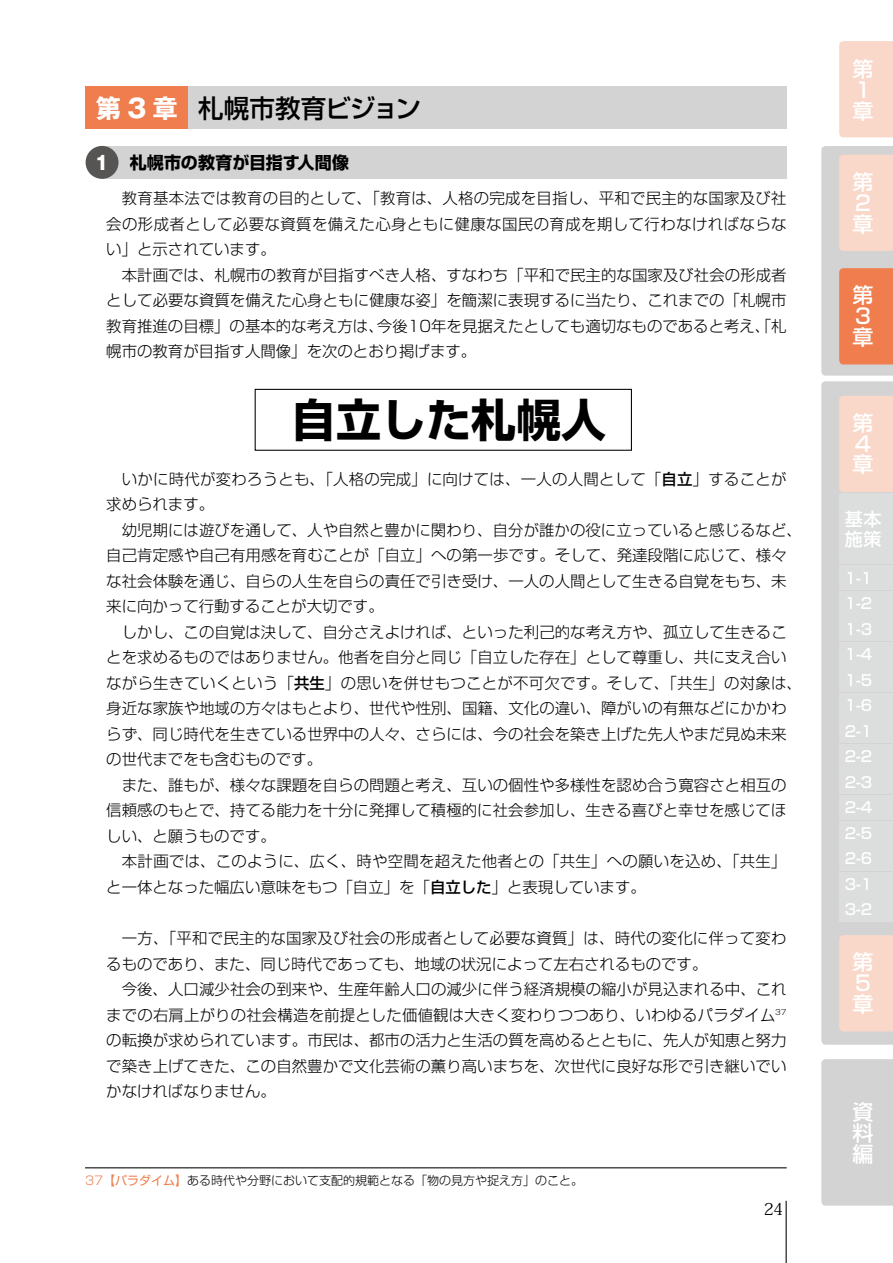
<style>
.page{position:relative;width:893px;height:1263px;background:#fff}
.page>*{position:absolute;margin:0;border:0;box-sizing:border-box;transform-origin:0 0}
.t1{font:700 45px "Shin Go Pro";color:#000}
.t2{font:500 25.5px "Shin Go Pro";letter-spacing:-.02em;color:#000}
.t3{font:500 21px/20.9px "Shin Go Pro";color:#fff}
.t4{font:500 18px/19.5px "Shin Go Pro";color:#fff}
.t5{font:700 16.95px "Shin Go Pro";letter-spacing:.01em;color:#000}
.t6{font:16.5px "Koz Min Pro";color:#000}
.t7{font:300 15.45px/25.5px "Shin Go Pro";letter-spacing:.005em;color:#000}
.t8{font:500 15px/25.5px "Shin Go Pro";color:#fff;text-align:justify}
.t9{font:300 12px "Shin Go Pro";color:#000}
.s1{font-family:"Gothic MB101 Pro";font-weight:700;color:#fff}
.s2{font-family:"Gothic MB101 Pro";font-size:19.2px;color:#fff}
.s3{font-weight:500}
.s4{color:#ef7d4d}
.s5{font-family:"Futo Go B101 Pro";font-weight:700;color:#ef7d4d}
.s6{font-weight:400;color:#ef7d4d}
</style>
<div class="page">
<svg style="left:821px;top:381px;width:72px;height:664px;background:#d5d5d6"></svg>
<div style="left:839px;top:41px;width:54px;height:96px;background:#fad8c9"></div>
<div style="left:839px;top:396px;width:54px;height:96px;background:#fad8c9"></div>
<div style="left:839px;top:494px;width:54px;height:70px;background:#dcdddd"></div>
<div style="left:839px;top:566px;width:54px;height:24px;background:#dcdddd"></div>
<div style="left:839px;top:935px;width:54px;height:96px;background:#fad8c9"></div>
<div style="left:821px;top:1059px;width:72px;height:146px;background:#d3d3d4"></div>
<div style="left:839px;top:591px;width:54px;height:24px;background:#dcdddd"></div>
<div style="left:839px;top:617px;width:54px;height:24px;background:#dcdddd"></div>
<div style="left:839px;top:642px;width:54px;height:24px;background:#dcdddd"></div>
<div style="left:839px;top:668px;width:54px;height:24px;background:#dcdddd"></div>
<div style="left:839px;top:693px;width:54px;height:24px;background:#dcdddd"></div>
<div style="left:839px;top:719px;width:54px;height:24px;background:#dcdddd"></div>
<div style="left:839px;top:744px;width:54px;height:24px;background:#dcdddd"></div>
<div style="left:839px;top:770px;width:54px;height:24px;background:#dcdddd"></div>
<div style="left:839px;top:795px;width:54px;height:24px;background:#dcdddd"></div>
<div style="left:839px;top:821px;width:54px;height:24px;background:#dcdddd"></div>
<div style="left:839px;top:846px;width:54px;height:24px;background:#dcdddd"></div>
<div style="left:839px;top:872px;width:54px;height:24px;background:#dcdddd"></div>
<div style="left:839px;top:897px;width:54px;height:24px;background:#dcdddd"></div>
<svg style="left:821px;top:146px;width:72px;height:230px;background:#e8bba8"></svg>
<hr style="left:786px;top:1201px;width:1px;height:62px;background:#000">
<div style="left:101px;top:146px;width:685px;height:33px;background:#d3d3d4"></div>
<div style="left:85px;top:86px;width:702px;height:43px;background:#d3d3d4"></div>
<div style="left:85px;top:86px;width:103px;height:43px;background:#ef7d4d"></div>
<div style="left:86px;top:146px;width:33px;height:33px;background:#575554;border-radius:50%"></div>
<hr style="left:85px;top:1167px;width:702px;height:1px;background:#000">
<div style="left:255px;top:389px;width:377px;height:62px;border:1px solid #000"></div>
<h2 class="t2" style="left:96px;top:88px;width:327px"><span class="s1">第 3 章</span> 札幌市教育ビジョン</h2>
<p class="t5" style="left:95px;top:149px;width:256px"><span class="s2">1</span> 札幌市の教育が目指す人間像</p>
<p class="t7" style="left:106px;top:184px;width:682px">　教育基本法では教育の目的として、「教育は、人格の完成を目指し、平和で民主的な国家及び社会の形成者として必要な資質を備えた心身ともに健康な国民の育成を期して行わなければならない」と示されています。<br>　本計画では、札幌市の教育が目指すべき人格、すなわち「平和で民主的な国家及び社会の形成者として必要な資質を備えた心身ともに健康な姿」を簡潔に表現するに当たり、これまでの「札幌市教育推進の目標」の基本的な考え方は、今後10年を見据えたとしても適切なものであると考え、「札幌市の教育が目指す人間像」を次のとおり掲げます。</p>
<h1 class="t1" style="left:291px;top:384px;width:317px">自立した札幌人</h1>
<p class="t7" style="left:106px;top:464px;width:697px">　いかに時代が変わろうとも、「人格の完成」に向けては、一人の人間として「<span class="s3">自立</span>」することが求められます。<br>　幼児期には遊びを通して、人や自然と豊かに関わり、自分が誰かの役に立っていると感じるなど、自己肯定感や自己有用感を育むことが「自立」への第一歩です。そして、発達段階に応じて、様々な社会体験を通じ、自らの人生を自らの責任で引き受け、一人の人間として生きる自覚をもち、未来に向かって行動することが大切です。<br>　しかし、この自覚は決して、自分さえよければ、といった利己的な考え方や、孤立して生きることを求めるものではありません。他者を自分と同じ「自立した存在」として尊重し、共に支え合いながら生きていくという「<span class="s3">共生</span>」の思いを併せもつことが不可欠です。そして、「共生」の対象は、身近な家族や地域の方々はもとより、世代や性別、国籍、文化の違い、障がいの有無などにかかわらず、同じ時代を生きている世界中の人々、さらには、今の社会を築き上げた先人やまだ見ぬ未来の世代までをも含むものです。<br>　また、誰もが、様々な課題を自らの問題と考え、互いの個性や多様性を認め合う寛容さと相互の信頼感のもとで、持てる能力を十分に発揮して積極的に社会参加し、生きる喜びと幸せを感じてほしい、と願うものです。<br>　本計画では、このように、広く、時や空間を超えた他者との「共生」への願いを込め、「共生」と一体となった幅広い意味をもつ「自立」を「<span class="s3">自立した</span>」と表現しています。</p>
<p class="t7" style="left:106px;top:923px;width:682px">　一方、「平和で民主的な国家及び社会の形成者として必要な資質」は、時代の変化に伴って変わるものであり、また、同じ時代であっても、地域の状況によって左右されるものです。<br>　今後、人口減少社会の到来や、生産年齢人口の減少に伴う経済規模の縮小が見込まれる中、これまでの右肩上がりの社会構造を前提とした価値観は大きく変わりつつあり、いわゆるパラダイム<sup>37</sup>の転換が求められています。市民は、都市の活力と生活の質を高めるとともに、先人が知恵と努力で築き上げてきた、この自然豊かで文化芸術の薫り高いまちを、次世代に良好な形で引き継いでいかなければなりません。</p>
<p class="t9" style="left:85px;top:1170px;width:500px"><span class="s4">37</span><span class="s5">【</span><span class="s6">パラダイム】</span>ある時代や分野において支配的規範となる「物の見方や捉え方」のこと。</p>
<p class="t6" style="left:764px;top:1197px;width:21px">24</p>
<h3 class="t3" style="left:853px;top:56px;width:22px">第<br>１章</h3>
<h3 class="t3" style="left:853px;top:169px;width:22px">第<br>２章</h3>
<h3 class="t3" style="left:853px;top:282px;width:22px">第<br>３章</h3>
<h3 class="t3" style="left:853px;top:410px;width:22px;text-align:justify">第４章</h3>
<p class="t4" style="left:845px;top:507px;width:38px">基本施策</p>
<p class="t8" style="left:845px;top:563px;width:29px">1-1<br>1-2<br>1-3<br>1-4<br>1-5<br>1-6<br>2-1<br>2-2<br>2-3<br>2-4<br>2-5<br>2-6<br>3-1<br>3-2</p>
<h3 class="t3" style="left:853px;top:949px;width:22px">第<br>５章</h3>
<h3 class="t3" style="left:853px;top:1099px;width:22px;text-align:justify">資料編</h3>
</div>
